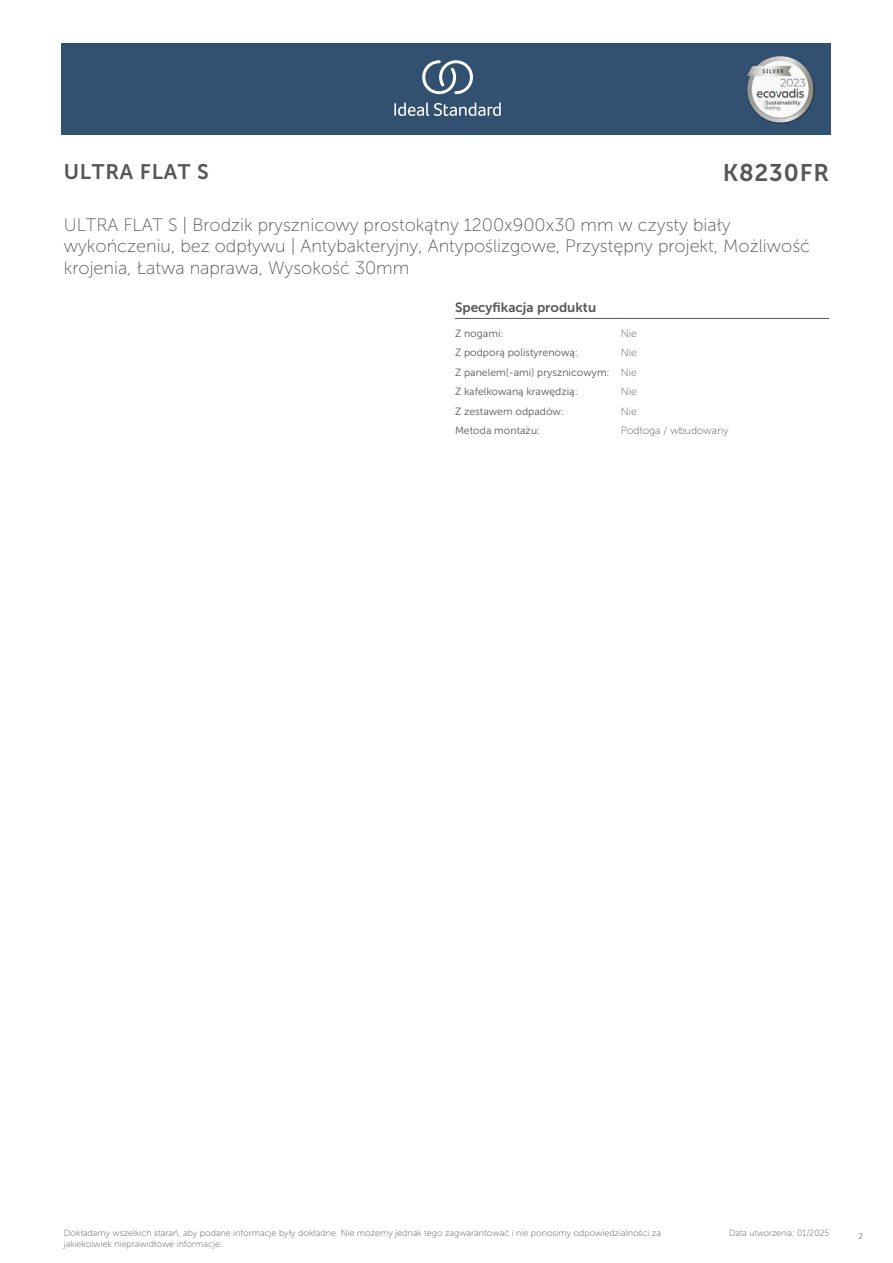
<style>
.page{position:relative;width:893px;height:1263px;background:#fff}
.page>*{position:absolute;margin:0;border:0;box-sizing:border-box;transform-origin:0 0}
.t1{font:24px "Museo Sans 700";letter-spacing:.035em;color:#575756}
.t2{font:21px "Museo Sans 700";letter-spacing:.035em;color:#575756}
.t3{font:18px/21.6px "Museo Sans 100";color:#575756}
.t4{font:13.5px "Museo Sans 700";color:#575756}
.t5{font:10.5px/19.4px "Museo Sans 300";color:#575756}
.t6{font:10.5px "Museo Sans 100";color:#575756}
.t7{font:9px/10.8px "Museo Sans 100";color:#575756}
.t8{font:9px "Museo Sans 100";color:#575756;scale:.95 1}
.t9{font:300 9px "Calibri";color:#575756;scale:.95 1}
.s1{font-family:"Museo Sans 100"}
</style>
<div class="page">
<div style="left:62px;top:43px;width:769px;height:91px;background:#325070"></div>
<hr style="left:455px;top:318px;width:166px;height:1px;background:#575756">
<hr style="left:621px;top:318px;width:208px;height:1px;background:#575756">
<svg style="left:394px;top:102px;width:107px;height:14px"></svg>
<svg style="left:422px;top:60px;width:51px;height:34px"></svg>
<img style="left:746px;top:56px;width:68px;height:67px">
<p class="t2" style="left:64px;top:160px;width:146px">ULTRA FLAT S</p>
<h1 class="t1" style="left:723px;top:160px;width:108px">K8230FR</h1>
<p class="t3" style="left:64px;top:214px;width:748px">ULTRA FLAT S | Brodzik prysznicowy prostokątny 1200x900x30 mm w czysty biały wykończeniu, bez odpływu | Antybakteryjny, Antypoślizgowe, Przystępny projekt, Możliwość krojenia, Łatwa naprawa, Wysokość 30mm</p>
<p class="t4" style="left:455px;top:300px;width:143px">Specyfikacja produktu</p>
<p class="t5" style="left:455px;top:324px;width:50px">Z nogami:</p>
<p class="t6" style="left:621px;top:328px;width:17px">Nie</p>
<p class="t5" style="left:455px;top:343px;width:125px">Z podporą polistyrenową:</p>
<p class="t6" style="left:621px;top:347px;width:17px">Nie</p>
<p class="t5" style="left:455px;top:363px;width:183px">Z panelem(-ami) prysznicowym: <span class="s1">Nie<br></span>Z kafelkowaną krawędzią:</p>
<p class="t6" style="left:621px;top:386px;width:17px">Nie</p>
<p class="t5" style="left:455px;top:401px;width:111px">Z zestawem odpadów:</p>
<p class="t6" style="left:621px;top:405px;width:17px">Nie</p>
<p class="t5" style="left:455px;top:421px;width:87px">Metoda montażu:</p>
<p class="t6" style="left:621px;top:425px;width:109px">Podłoga / wbudowany</p>
<p class="t7" style="left:64px;top:1227px;width:599px">Dokładamy wszelkich starań, aby podane informacje były dokładne. Nie możemy jednak tego zagwarantować i nie ponosimy odpowiedzialności za jakiekolwiek nieprawidłowe informacje.</p>
<p class="t8" style="left:729px;top:1228px;width:107px">Data utworzenia: 01/2025</p>
<p class="t9" style="left:858px;top:1230px;width:6px">2</p>
</div>
